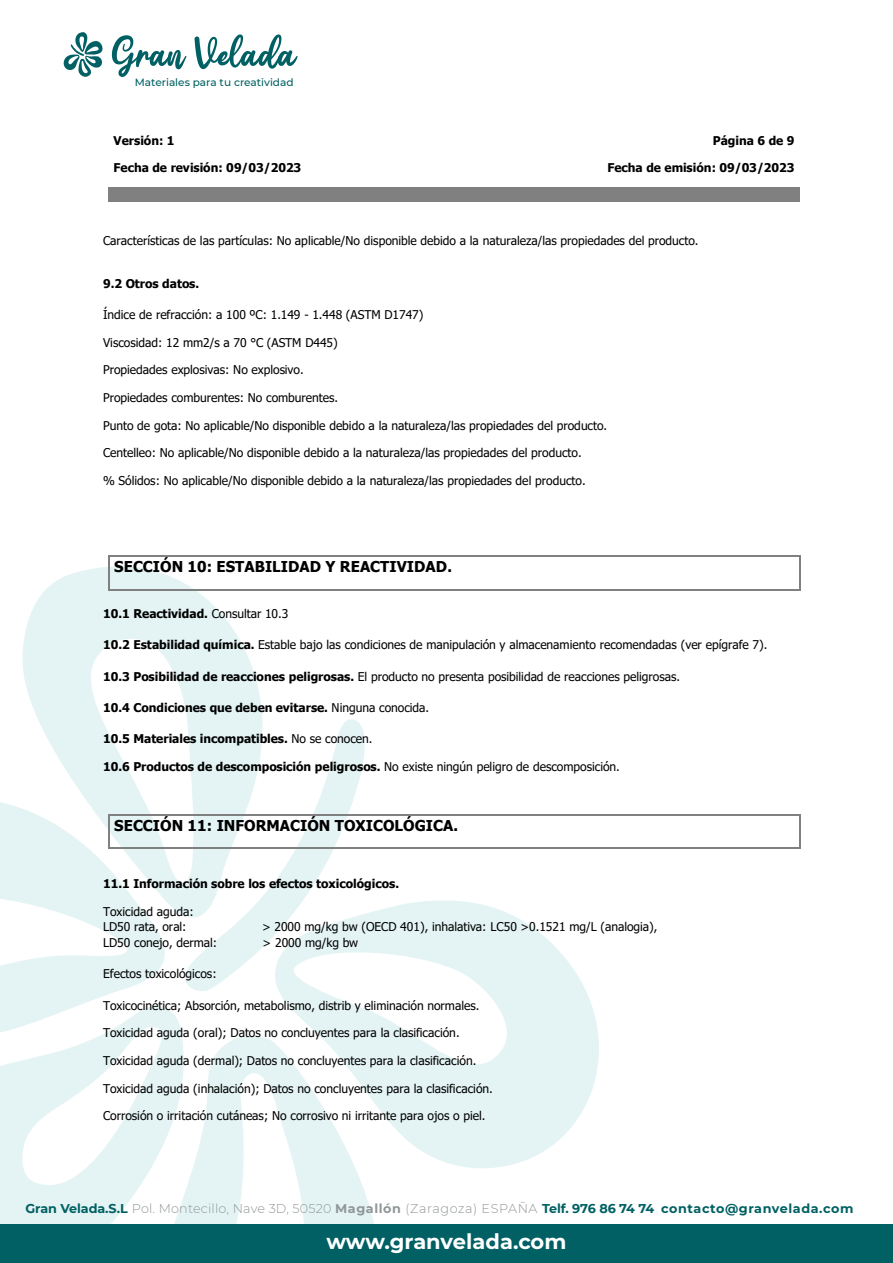
<style>
.page{position:relative;width:893px;height:1263px;background:#fff}
.page>*{position:absolute;margin:0;border:0;box-sizing:border-box;transform-origin:0 0}
.t1{font:700 21px "Montserrat";color:#fff}
.t2{font:700 15px "Tahoma";color:#000}
.t3{font:700 12.75px "Montserrat";letter-spacing:.035em;color:#006063}
.t4{font:12px/15.6px "Tahoma";letter-spacing:-.005em;color:#000}
.t5{font:700 12px "Tahoma";letter-spacing:-.005em;color:#000}
.t6{font:500 10.5px "Montserrat";color:#006063}
.s1{font-weight:400}
.s2{font-weight:700}
.s3{font-weight:300;color:#919698}
.s4{color:#919698}
</style>
<div class="page">
<svg style="left:282px;top:900px;width:317px;height:268px;fill:#e4f4f4"></svg>
<svg style="left:22px;top:566px;width:243px;height:349px;fill:#e4f4f4"></svg>
<svg style="left:0;top:1014px;width:180px;height:210px;fill:#e4f4f4"></svg>
<svg style="left:155px;top:1027px;width:232px;height:197px;fill:#e4f4f4"></svg>
<svg style="left:184px;top:714px;width:182px;height:282px"></svg>
<svg style="left:112px;top:35px;width:74px;height:42px"></svg>
<svg style="left:195px;top:34px;width:103px;height:35px"></svg>
<svg style="left:63px;top:32px;width:40px;height:45px"></svg>
<div style="left:0;top:1224px;width:893px;height:39px;background:#006063"></div>
<div style="left:114px;top:188px;width:680px;height:14px;background:#808080"></div>
<hr style="left:110px;top:556px;width:690px;height:1px;background:#808080">
<hr style="left:108px;top:557px;width:2px;height:32px;background:#808080">
<hr style="left:110px;top:589px;width:690px;height:1px;background:#808080">
<hr style="left:800px;top:557px;width:1px;height:32px;background:#808080">
<hr style="left:110px;top:814px;width:690px;height:1px;background:#808080">
<svg style="left:0;top:796px;width:173px;height:246px"></svg>
<hr style="left:110px;top:847px;width:690px;height:1px;background:#808080">
<hr style="left:800px;top:815px;width:1px;height:32px;background:#808080">
<p class="t6" style="left:135px;top:75px;width:160px">Materiales para tu creatividad</p>
<p class="t5" style="left:114px;top:132px;width:62px">Versión: 1</p>
<p class="t5" style="left:114px;top:160px;width:189px">Fecha de revisión: 09/03/2023</p>
<p class="t5" style="left:713px;top:132px;width:83px">Página 6 de 9</p>
<p class="t5" style="left:607px;top:160px;width:188px">Fecha de emisión: 09/03/2023</p>
<p class="t4" style="left:103px;top:233px;width:597px">Características de las partículas: No aplicable/No disponible debido a la naturaleza/las propiedades del producto.</p>
<p class="t5" style="left:103px;top:275px;width:98px">9.2 Otros datos.</p>
<p class="t4" style="left:103px;top:308px;width:322px">Índice de refracción: a 100 ºC: 1.149 - 1.448 (ASTM D1747)</p>
<p class="t4" style="left:103px;top:335px;width:236px">Viscosidad: 12 mm2/s a 70 °C (ASTM D445)</p>
<p class="t4" style="left:103px;top:363px;width:202px">Propiedades explosivas: No explosivo.</p>
<p class="t4" style="left:103px;top:390px;width:236px">Propiedades comburentes: No comburentes.</p>
<p class="t4" style="left:103px;top:418px;width:506px">Punto de gota: No aplicable/No disponible debido a la naturaleza/las propiedades del producto.</p>
<p class="t4" style="left:103px;top:446px;width:480px">Centelleo: No aplicable/No disponible debido a la naturaleza/las propiedades del producto.</p>
<p class="t4" style="left:103px;top:473px;width:484px">% Sólidos: No aplicable/No disponible debido a la naturaleza/las propiedades del producto.</p>
<p class="t2" style="left:114px;top:556px;width:339px">SECCIÓN 10: ESTABILIDAD Y REACTIVIDAD.</p>
<p class="t5" style="left:103px;top:605px;width:187px">10.1 Reactividad. <span class="s1">Consultar 10.3</span></p>
<p class="t4" style="left:103px;top:638px;width:666px"><span class="s2">10.2 Estabilidad química.</span> Estable bajo las condiciones de manipulación y almacenamiento recomendadas (ver epígrafe 7).</p>
<p class="t4" style="left:103px;top:669px;width:578px"><span class="s2">10.3 Posibilidad de reacciones peligrosas.</span> El producto no presenta posibilidad de reacciones peligrosas.</p>
<p class="t5" style="left:103px;top:699px;width:328px">10.4 Condiciones que deben evitarse. <span class="s1">Ninguna conocida.</span></p>
<p class="t5" style="left:103px;top:730px;width:271px">10.5 Materiales incompatibles. <span class="s1">No se conocen.</span></p>
<p class="t5" style="left:103px;top:758px;width:518px">10.6 Productos de descomposición peligrosos. <span class="s1">No existe ningún peligro de descomposición.</span></p>
<p class="t2" style="left:114px;top:814px;width:345px">SECCIÓN 11: INFORMACIÓN TOXICOLÓGICA.</p>
<p class="t5" style="left:103px;top:875px;width:297px">11.1 Información sobre los efectos toxicológicos.</p>
<p class="t4" style="left:103px;top:904px;width:92px">Toxicidad aguda:<br>LD50 rata, oral:</p>
<p class="t4" style="left:262px;top:920px;width:397px">&gt; 2000 mg/kg bw (OECD 401), inhalativa: LC50 &gt;0.1521 mg/L (analogia),</p>
<p class="t4" style="left:103px;top:936px;width:116px">LD50 conejo, dermal:</p>
<p class="t4" style="left:263px;top:936px;width:97px">&gt; 2000 mg/kg bw</p>
<p class="t4" style="left:103px;top:967px;width:115px">Efectos toxicológicos:</p>
<p class="t4" style="left:103px;top:998px;width:378px">Toxicocinética; Absorción, metabolismo, distrib y eliminación normales.</p>
<p class="t4" style="left:103px;top:1026px;width:358px">Toxicidad aguda (oral); Datos no concluyentes para la clasificación.</p>
<p class="t4" style="left:103px;top:1053px;width:375px">Toxicidad aguda (dermal); Datos no concluyentes para la clasificación.</p>
<p class="t4" style="left:103px;top:1081px;width:391px">Toxicidad aguda (inhalación); Datos no concluyentes para la clasificación.</p>
<p class="t4" style="left:103px;top:1109px;width:384px">Corrosión o irritación cutáneas; No corrosivo ni irritante para ojos o piel.</p>
<p class="t3" style="left:25px;top:1200px;width:830px">Gran Velada.S.L <span class="s3">Pol. Montecillo, Nave 3D, 50520</span> <span class="s4">Magallón</span> <span class="s3">(Zaragoza) ESPAÑA</span> Telf. 976 86 74 74 contacto@granvelada.com</p>
<h1 class="t1" style="left:327px;top:1226px;width:241px">www.granvelada.com</h1>
</div>
